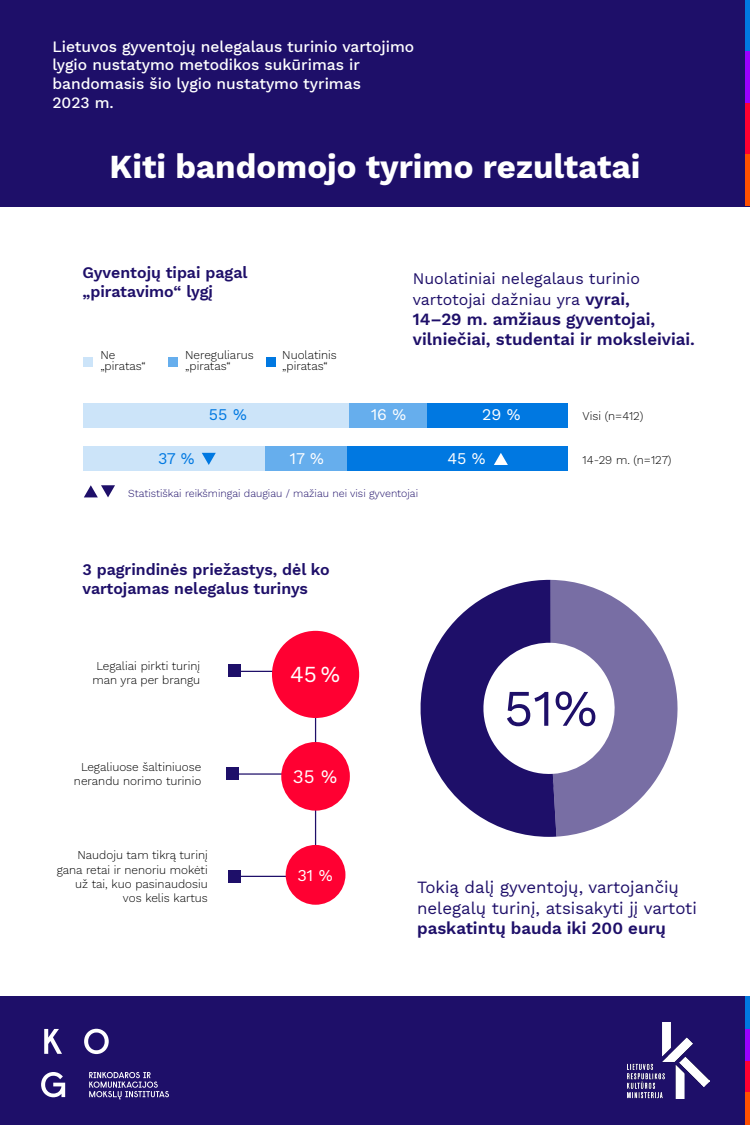
<style>
.page{position:relative;width:750px;height:1125px;background:#fff}
.page>*{position:absolute;margin:0;border:0;box-sizing:border-box;transform-origin:0 0}
.t1{font:51.31px "Work Sans";color:#1e0f69}
.t2{font:700 33.06px "Work Sans";color:#fff}
.t3{font:22.56px "Work Sans";color:#fff}
.t4{font:18.75px "Work Sans";color:#fff}
.t5{font:600 16.88px/20.2px "Work Sans";color:#1e0f69}
.t6{font:16.88px/20.2px "Work Sans";color:#1e0f69}
.t7{font:16.25px "Work Sans";color:#fff}
.t8{font:16.06px "Work Sans";color:#fff}
.t9{font:16.06px "Work Sans";color:#0078e1}
.t10{font:600 15.94px/19.1px "Work Sans";color:#1e0f69}
.t11{font:15.94px/20.2px "Work Sans";color:#1e0f69}
.t12{font:500 15.62px/18.8px "Work Sans";color:#fff}
.t13{font:300 11.81px/14.2px "Work Sans";color:#000}
.t14{font:300 10.62px "Work Sans";color:#1e0f69}
.s1{font-weight:600;font-size:16.88px}
</style>
<div class="page">
<hr style="left:233px;top:671px;width:67px;height:1px;background:#1e0f69">
<hr style="left:233px;top:773px;width:67px;height:2px;background:#1e0f69">
<hr style="left:233px;top:876px;width:67px;height:1px;background:#1e0f69">
<div style="left:83px;top:403px;width:267px;height:24px;background:#cce4f9"></div>
<div style="left:349px;top:403px;width:78px;height:24px;background:#66aeed"></div>
<div style="left:427px;top:403px;width:141px;height:24px;background:#0078e1"></div>
<div style="left:0;top:0;width:750px;height:206px;background:#1e0f69"></div>
<div style="left:745px;top:0;width:5px;height:51px;background:#0078e1"></div>
<div style="left:745px;top:52px;width:5px;height:51px;background:#9b00ff"></div>
<div style="left:745px;top:103px;width:5px;height:52px;background:#ff0032"></div>
<div style="left:745px;top:154px;width:5px;height:52px;background:#ff5000"></div>
<div style="left:0;top:997px;width:750px;height:128px;background:#1e0f69"></div>
<svg style="left:41px;top:1029px;width:128px;height:70px"></svg>
<img style="left:628px;top:1022px;width:82px;height:77px">
<div style="left:745px;top:997px;width:5px;height:32px;background:#0078e1"></div>
<div style="left:745px;top:1029px;width:5px;height:32px;background:#9b00ff"></div>
<div style="left:745px;top:1061px;width:5px;height:32px;background:#ff0032"></div>
<div style="left:745px;top:1093px;width:5px;height:32px;background:#ff5000"></div>
<div style="left:83px;top:358px;width:9px;height:9px;background:#cce4f9"></div>
<div style="left:168px;top:358px;width:10px;height:9px;background:#66aeed"></div>
<div style="left:266px;top:358px;width:9px;height:9px;background:#0078e1"></div>
<div style="left:264px;top:447px;width:84px;height:24px;background:#66aeed"></div>
<div style="left:83px;top:447px;width:182px;height:24px;background:#cce4f9"></div>
<div style="left:347px;top:447px;width:221px;height:24px;background:#0078e1"></div>
<svg style="left:556px;top:580px;width:122px;height:257px;fill:#786ea4"></svg>
<svg style="left:420px;top:579px;width:136px;height:258px;fill:#1e0f69"></svg>
<hr style="left:315px;top:633px;width:1px;height:261px;background:#1e0f69">
<div style="left:272px;top:631px;width:87px;height:87px;background:#ff0032;border-radius:50%"></div>
<div style="left:281px;top:742px;width:69px;height:69px;background:#ff0032;border-radius:50%"></div>
<div style="left:286px;top:845px;width:59px;height:60px;background:#ff0032;border-radius:50%"></div>
<div style="left:228px;top:664px;width:13px;height:13px;background:#1e0f69"></div>
<div style="left:226px;top:767px;width:13px;height:13px;background:#1e0f69"></div>
<div style="left:228px;top:870px;width:13px;height:13px;background:#1e0f69"></div>
<svg style="left:202px;top:453px;width:14px;height:12px"></svg>
<svg style="left:494px;top:453px;width:14px;height:12px"></svg>
<svg style="left:84px;top:485px;width:31px;height:12px"></svg>
<svg style="left:550px;top:774px;width:4px;height:14px"></svg>
<h3 class="t12" style="left:52px;top:36px;width:363px">Lietuvos gyventojų nelegalaus turinio vartojimo lygio nustatymo metodikos sukūrimas ir bandomasis šio lygio nustatymo tyrimas<br>2023 m.</h3>
<h2 class="t2" style="left:110px;top:141px;width:532px">Kiti bandomojo tyrimo rezultatai</h2>
<h3 class="t10" style="left:83px;top:262px;width:167px">Gyventojų tipai pagal „piratavimo“ lygį</h3>
<p class="t13" style="left:100px;top:348px;width:47px;line-height:11.2px">Ne „piratas“</p>
<p class="t13" style="left:185px;top:348px;width:70px;line-height:11.2px">Nereguliarus „piratas“</p>
<p class="t13" style="left:282px;top:348px;width:56px;line-height:11.2px">Nuolatinis „piratas“</p>
<h3 class="t11" style="left:413px;top:268px;width:229px">Nuolatiniai nelegalaus turinio vartotojai dažniau yra <span class="s1">vyrai,</span></h3>
<h3 class="t5" style="left:413px;top:308px;width:284px">14–29 m. amžiaus gyventojai, vilniečiai, studentai ir moksleiviai.</h3>
<h3 class="t9" style="left:209px;top:402px;width:39px">55 %</h3>
<h3 class="t8" style="left:371px;top:402px;width:37px">16 %</h3>
<h3 class="t8" style="left:482px;top:402px;width:40px">29 %</h3>
<h3 class="t9" style="left:158px;top:447px;width:38px">37 %</h3>
<h3 class="t8" style="left:290px;top:447px;width:35px">17 %</h3>
<h3 class="t8" style="left:447px;top:447px;width:40px">45 %</h3>
<p class="t14" style="left:128px;top:485px;width:292px">Statistiškai reikšmingai daugiau / mažiau nei visi gyventojai</p>
<h3 class="t10" style="left:83px;top:560px;width:249px">3 pagrindinės priežastys, dėl ko vartojamas nelegalus turinys</h3>
<p class="t13" style="left:92px;top:659px;width:109px;text-align:center">Legaliai pirkti turinį man yra per brangu</p>
<h3 class="t3" style="left:290px;top:657px;width:52px">45%</h3>
<p class="t13" style="left:583px;top:409px;width:62px">Visi (n=412)</p>
<p class="t13" style="left:583px;top:453px;width:90px">14-29 m. (n=127)</p>
<p class="t13" style="left:74px;top:760px;width:129px;text-align:center">Legaliuose šaltiniuose nerandu norimo turinio</p>
<p class="t13" style="left:57px;top:848px;width:153px;text-align:right">Naudoju tam tikrą turinį gana retai ir nenoriu mokėti už tai, kuo pasinaudosiu vos kelis kartus</p>
<h3 class="t4" style="left:293px;top:762px;width:46px">35 %</h3>
<h3 class="t7" style="left:297px;top:863px;width:37px">31 %</h3>
<h1 class="t1" style="left:504px;top:669px;width:95px">51%</h1>
<h3 class="t6" style="left:417px;top:877px;width:281px">Tokią dalį gyventojų, vartojančių nelegalų turinį, atsisakyti jį vartoti</h3>
<h3 class="t5" style="left:417px;top:917px;width:250px">paskatintų bauda iki 200 eurų</h3>
</div>
